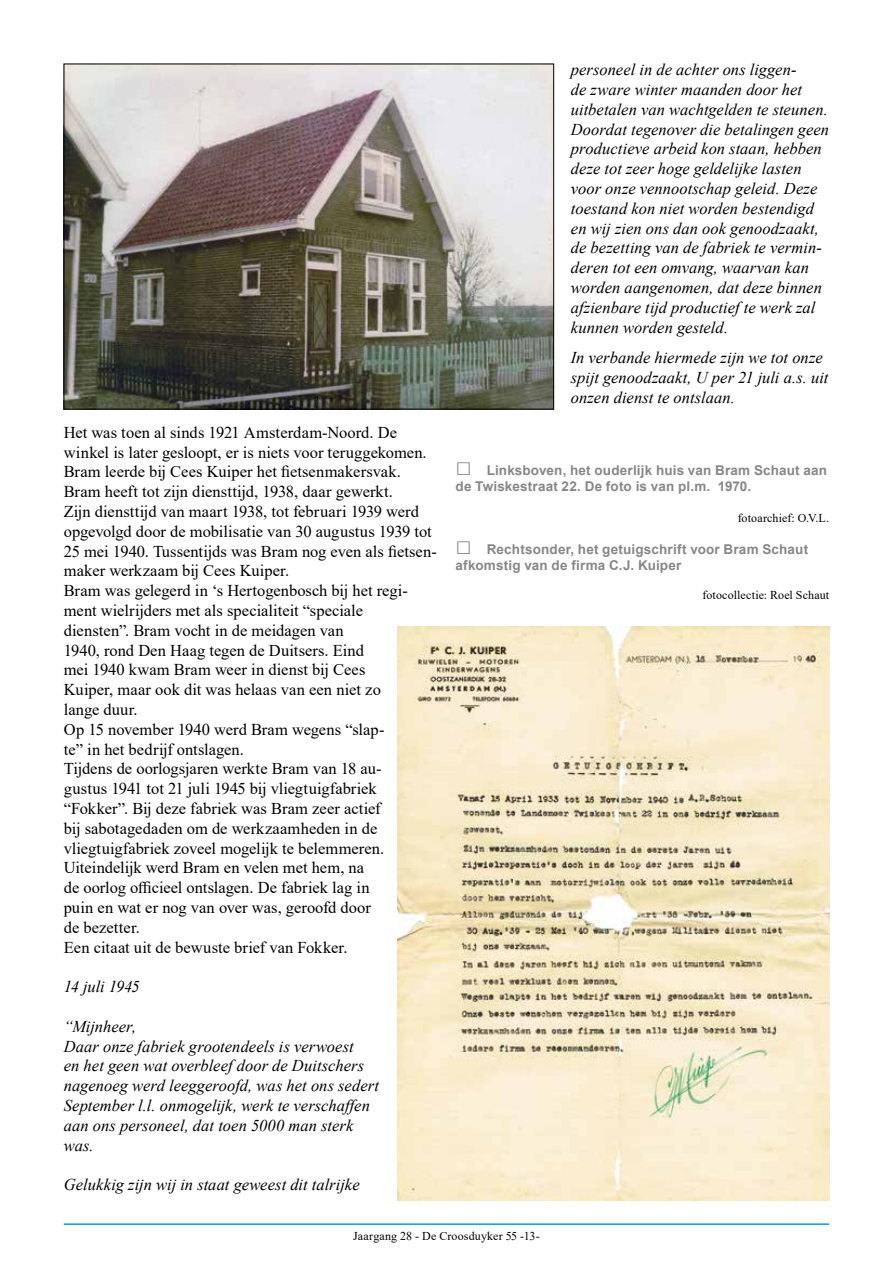
<style>
.page{position:relative;width:893px;height:1263px;background:#fff}
.page>*{position:absolute;margin:0;border:0;box-sizing:border-box;transform-origin:0 0}
.t1{font:16.5px/19.8px "Times New Roman";color:#000}
.t2{font:italic 16.5px/19.8px "Times New Roman";color:#000}
.t3{font:italic 16.5px "Times New Roman";letter-spacing:-.025em;color:#000}
.t4{font:700 13.5px/16.2px "Arial";letter-spacing:.015em;color:#878787}
.t5{font:12px "Times New Roman";letter-spacing:.01em;color:#000}
.s1{font-size:27px}
</style>
<div class="page">
<hr style="left:64px;top:1223px;width:765px;height:2px;background:#009fe3">
<img style="left:66px;top:66px;width:486px;height:341px">
<img style="left:398px;top:626px;width:431px;height:574px">
<p class="t1" style="left:64px;top:422px;width:375px">Het was toen al sinds 1921 Amsterdam-Noord. De winkel is later gesloopt, er is niets voor teruggekomen.<br>Bram leerde bij Cees Kuiper het fietsenmakersvak.<br>Bram heeft tot zijn diensttijd, 1938, daar gewerkt.<br>Zijn diensttijd van maart 1938, tot februari 1939 werd opgevolgd door de mobilisatie van 30 augustus 1939 tot 25 mei 1940. Tussentijds was Bram nog even als fietsen&shy;maker werkzaam bij Cees Kuiper.<br>Bram was gelegerd in ‘s Hertogenbosch bij het regi&shy;ment wielrijders met als specialiteit “speciale<br>diensten”. Bram vocht in de meidagen van<br>1940, rond Den Haag tegen de Duitsers. Eind<br>mei 1940 kwam Bram weer in dienst bij Cees<br>Kuiper, maar ook dit was helaas van een niet zo<br>lange duur.<br>Op 15 november 1940 werd Bram wegens “slap-<br>te” in het bedrijf ontslagen.<br>Tijdens de oorlogsjaren werkte Bram van 18 au-<br>gustus 1941 tot 21 juli 1945 bij vliegtuigfabriek “Fokker”. Bij deze fabriek was Bram zeer actief<br>bij sabotagedaden om de werkzaamheden in de vliegtuigfabriek zoveel mogelijk te belemmeren.<br>Uiteindelijk werd Bram en velen met hem, na<br>de oorlog officieel ontslagen. De fabriek lag in<br>puin en wat er nog van over was, geroofd door<br>de bezetter.<br>Een citaat uit de bewuste brief van Fokker.</p>
<p class="t3" style="left:64px;top:975px;width:78px">14 juli 1945</p>
<p class="t2" style="left:64px;top:1016px;width:317px">“Mijnheer,<br>Daar onze fabriek grootendeels is verwoest<br>en het geen wat overbleef door de Duitschers nagenoeg werd leeggeroofd, was het ons sedert September l.l. onmogelijk, werk te verschaffen aan ons personeel, dat toen 5000 man sterk was.</p>
<p class="t2" style="left:64px;top:1174px;width:297px">Gelukkig zijn wij in staat geweest dit talrijke</p>
<p class="t2" style="left:571px;top:59px;width:260px">personeel in de achter ons liggen-<br>de zware winter maanden door het uitbetalen van wachtgelden te steunen.<br>Doordat tegenover die betalingen geen productieve arbeid kon staan, hebben deze tot zeer hoge geldelijke lasten voor onze vennootschap geleid. Deze toestand kon niet worden bestendigd en wij zien ons dan ook genoodzaakt, de bezetting van de fabriek te vermin&shy;deren tot een omvang, waarvan kan worden aangenomen, dat deze binnen afzienbare tijd productief te werk zal kunnen worden gesteld.</p>
<p class="t2" style="left:571px;top:347px;width:259px">In verbande hiermede zijn we tot onze spijt genoodzaakt, U per 21 juli a.s. uit onzen dienst te ontslaan.</p>
<p class="t4" style="left:455px;top:462px;width:373px"><span class="s1">□</span> Linksboven, het ouderlijk huis van Bram Schaut aan de Twiskestraat 22. De foto is van pl.m. 1970.</p>
<p class="t5" style="left:738px;top:509px;width:93px">fotoarchief: O.V.L.</p>
<p class="t4" style="left:455px;top:541px;width:354px"><span class="s1">□</span> Rechtsonder, het getuigschrift voor Bram Schaut afkomstig van de firma C.J. Kuiper</p>
<p class="t5" style="left:702px;top:587px;width:128px">fotocollectie: Roel Schaut</p>
<p class="t5" style="left:353px;top:1227px;width:188px">Jaargang 28 - De Croosduyker 55 -13-</p>
</div>
